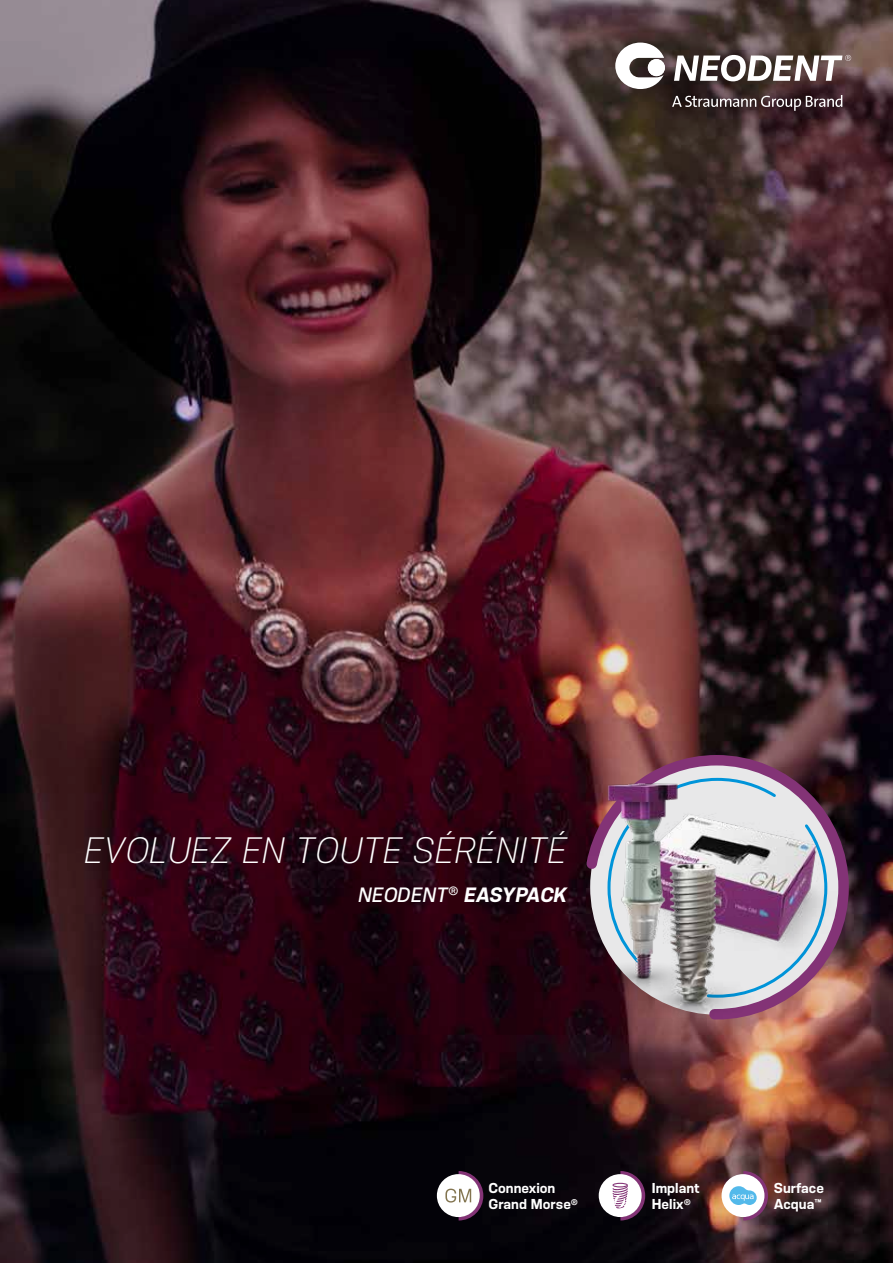
<style>
.page{position:relative;width:893px;height:1263px;background:#fff}
.page>*{position:absolute;margin:0;border:0;box-sizing:border-box;transform-origin:0 0}
.t1{font:italic 300 34.5px "Konsens";color:#fff}
.t2{font:italic 700 19.5px "Konsens";letter-spacing:-.02em;color:#fff}
.t3{font:700 13.5px/16.2px "Konsens";color:#fff}
.s1{font-weight:500}
</style>
<div class="page">
<img style="left:0;top:0;width:893px;height:1263px">
<svg style="left:579px;top:750px;width:275px;height:275px;background:#a56a5f"></svg>
<img style="left:553px;top:752px;width:300px;height:244px">
<img style="left:546px;top:776px;width:192px;height:271px">
<img style="left:611px;top:815px;width:163px;height:230px">
<div style="left:437px;top:1174px;width:43px;height:43px;background:#fff;border-radius:50%"></div>
<svg style="left:445px;top:1171px;width:38px;height:49px"></svg>
<div style="left:722px;top:1174px;width:42px;height:43px;background:#fff;border-radius:50%"></div>
<svg style="left:729px;top:1171px;width:39px;height:49px"></svg>
<div style="left:599px;top:1174px;width:43px;height:43px;background:#fff;border-radius:50%"></div>
<svg style="left:612px;top:1171px;width:33px;height:49px"></svg>
<svg style="left:672px;top:95px;width:170px;height:16px;background:#5d4e50"></svg>
<svg style="left:615px;top:43px;width:49px;height:46px"></svg>
<div style="left:648px;top:59px;width:17px;height:17px;background:#fff;border-radius:9px"></div>
<svg style="left:674px;top:55px;width:177px;height:26px"></svg>
<h1 class="t1" style="left:84px;top:829px;width:485px">EVOLUEZ EN TOUTE SÉRÉNITÉ</h1>
<h2 class="t2" style="left:358px;top:882px;width:210px"><span class="s1">NEODENT</span><sup>®</sup> EASYPACK</h2>
<p class="t3" style="left:488px;top:1179px;width:91px">Connexion<br>Grand Morse<sup>®</sup></p>
<p class="t3" style="left:774px;top:1179px;width:52px">Surface<br>Acqua<sup>™</sup></p>
<p class="t3" style="left:652px;top:1179px;width:49px">Implant<br>Helix<sup>®</sup></p>
</div>
